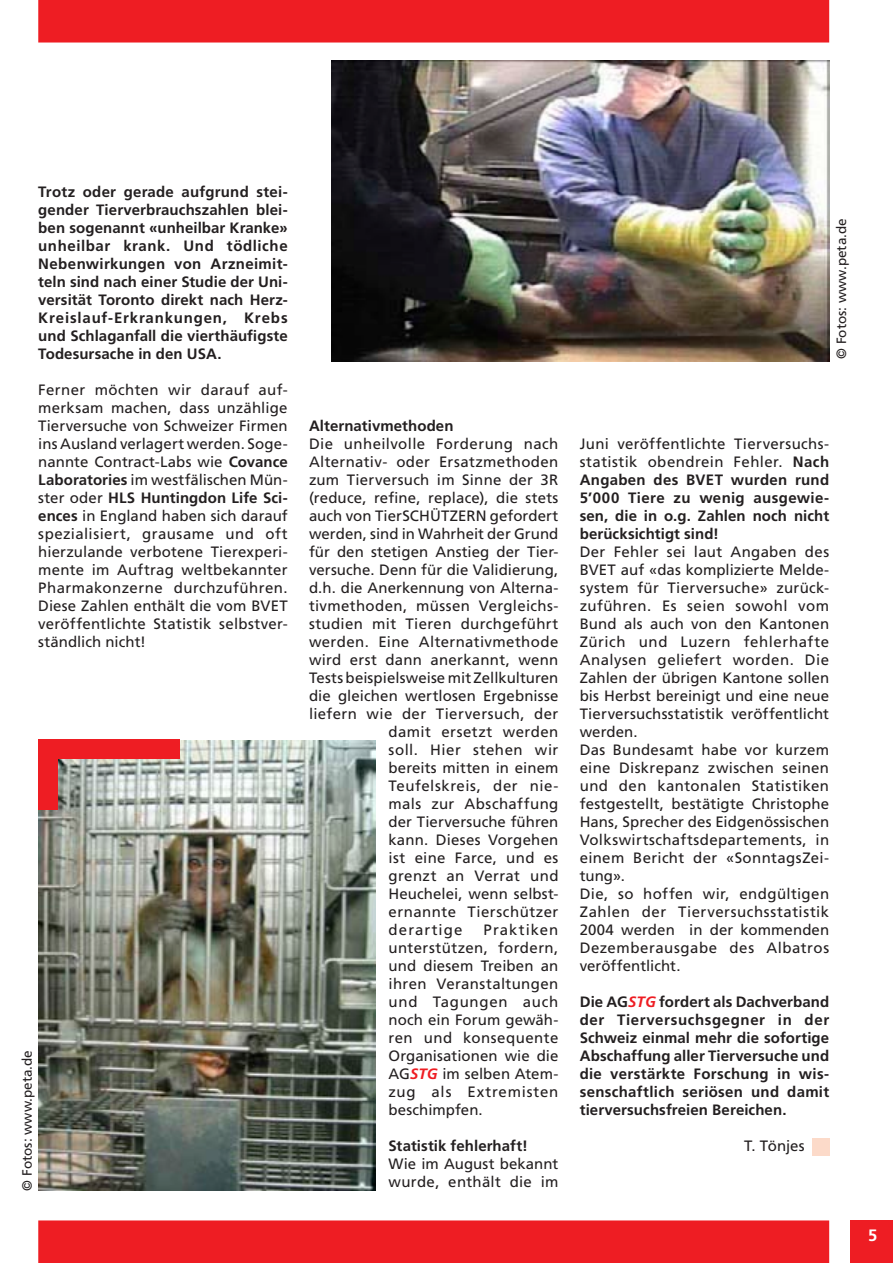
<style>
.page{position:relative;width:893px;height:1263px;background:#fff}
.page>*{position:absolute;margin:0;border:0;box-sizing:border-box;transform-origin:0 0}
.t1{font:15px/18px "Frutiger";letter-spacing:.02em;color:#231f20;text-align:justify}
.t2{font:700 15px/18px "Frutiger";letter-spacing:.005em;color:#231f20;text-align:justify}
.t3{font:15px "Frutiger";color:#231f20}
.t4{font:15px "Frutiger";letter-spacing:.075em;color:#231f20}
.t5{font:13.5px "Frutiger";color:#231f20}
.s1{font-weight:700}
.s2{font-weight:700;font-style:italic;color:#ee1d23}
.s3{font-weight:400}
.s4{font-style:italic;color:#ee1d23}
</style>
<div class="page">
<div style="left:850px;top:1220px;width:43px;height:43px;background:#ee1d23"></div>
<div style="left:38px;top:0;width:791px;height:43px;background:#ee1d23"></div>
<div style="left:38px;top:1220px;width:791px;height:43px;background:#ee1d23"></div>
<div style="left:812px;top:1138px;width:17px;height:17px;background:#fcdac9"></div>
<img style="left:38px;top:741px;width:338px;height:450px">
<img style="left:332px;top:61px;width:497px;height:301px">
<div style="left:38px;top:740px;width:142px;height:19px;background:#ee1d23"></div>
<div style="left:38px;top:740px;width:19px;height:69px;background:#ee1d23"></div>
<p class="t2" style="left:38px;top:182px;width:251px">Trotz oder gerade aufgrund stei&shy;gender Tierverbrauchszahlen blei&shy;ben sogenannt «unheilbar Kranke» unheilbar krank. Und tödliche Nebenwirkungen von Arzneimit&shy;teln sind nach einer Studie der Uni&shy;versität Toronto direkt nach Herz-Kreislauf-Erkrankungen, Krebs und Schlaganfall die vierthäufigste Todesursache in den USA.</p>
<p class="t1" style="left:38px;top:380px;width:251px">Ferner möchten wir darauf auf&shy;merksam machen, dass unzählige Tierversuche von Schweizer Firmen ins Ausland verlagert werden. Soge&shy;nannte Contract-Labs wie <span class="s1">Covance Laboratories</span> im westfälischen Mün&shy;ster oder <span class="s1">HLS Huntingdon Life Sci&shy;ences</span> in England haben sich darauf spezialisiert, grausame und oft hierzulande verbotene Tierexperi&shy;mente im Auftrag weltbekannter Pharmakonzerne durchzuführen.<br>Diese Zahlen enthält die vom BVET veröffentlichte Statistik selbstver&shy;ständlich nicht!</p>
<p class="t5" style="left:19px;top:1191px;width:142px;rotate:-90deg">© Fotos: www.peta.de</p>
<p class="t2" style="left:309px;top:416px;width:146px">Alternativmethoden</p>
<p class="t1" style="left:309px;top:434px;width:251px">Die unheilvolle Forderung nach</p>
<p class="t1" style="left:309px;top:452px;width:251px">Alternativ- oder Ersatzmethoden</p>
<p class="t1" style="left:309px;top:470px;width:251px">zum Tierversuch im Sinne der 3R</p>
<p class="t1" style="left:309px;top:488px;width:251px">(reduce, refine, replace), die stets</p>
<p class="t1" style="left:309px;top:506px;width:251px">auch von TierSCHÜTZERN gefordert</p>
<p class="t1" style="left:309px;top:524px;width:251px">werden, sind in Wahrheit der Grund</p>
<p class="t1" style="left:309px;top:542px;width:251px">für den stetigen Anstieg der Tier-</p>
<p class="t3" style="left:309px;top:561px;width:251px">versuche. Denn für die Validierung,</p>
<p class="t1" style="left:309px;top:578px;width:251px">d.h. die Anerkennung von Alterna-</p>
<p class="t1" style="left:309px;top:596px;width:251px">tivmethoden, müssen Vergleichs-</p>
<p class="t1" style="left:309px;top:614px;width:251px">studien mit Tieren durchgeführt</p>
<p class="t1" style="left:309px;top:632px;width:251px">werden. Eine Alternativmethode</p>
<p class="t1" style="left:309px;top:650px;width:251px">wird erst dann anerkannt, wenn</p>
<p class="t1" style="left:309px;top:668px;width:251px">Tests beispielsweise mit Zellkulturen</p>
<p class="t1" style="left:309px;top:686px;width:251px">die gleichen wertlosen Ergebnisse</p>
<p class="t1" style="left:309px;top:704px;width:251px">liefern wie der Tierversuch, der</p>
<p class="t1" style="left:389px;top:722px;width:171px">damit ersetzt werden</p>
<p class="t1" style="left:389px;top:740px;width:171px">soll. Hier stehen wir</p>
<p class="t1" style="left:389px;top:758px;width:171px">bereits mitten in einem</p>
<p class="t1" style="left:389px;top:776px;width:171px">Teufelskreis, der nie-</p>
<p class="t1" style="left:389px;top:794px;width:171px">mals zur Abschaffung</p>
<p class="t1" style="left:389px;top:812px;width:171px">der Tierversuche führen</p>
<p class="t1" style="left:389px;top:830px;width:171px">kann. Dieses Vorgehen</p>
<p class="t1" style="left:389px;top:848px;width:171px">ist eine Farce, und es</p>
<p class="t1" style="left:389px;top:866px;width:171px">grenzt an Verrat und</p>
<p class="t1" style="left:389px;top:884px;width:171px">Heuchelei, wenn selbst-</p>
<p class="t1" style="left:389px;top:902px;width:171px">ernannte Tierschützer</p>
<p class="t4" style="left:389px;top:921px;width:75px">derartige</p>
<p class="t1" style="left:389px;top:920px;width:171px;text-indent:95px">Praktiken unterstützen, fordern, und diesem Treiben an ihren Veranstaltungen und Tagungen auch noch ein Forum gewäh&shy;ren und konsequente Organisationen wie die AG<span class="s2">STG</span> im selben Atem&shy;zug als Extremisten beschimpfen.</p>
<p class="t2" style="left:389px;top:1136px;width:141px">Statistik fehlerhaft!</p>
<p class="t1" style="left:389px;top:1154px;width:171px">Wie im August bekannt wurde, enthält die im</p>
<p class="t5" style="left:833px;top:359px;width:142px;rotate:-90deg">© Fotos: www.peta.de</p>
<p class="t2" style="left:580px;top:434px;width:251px"><span class="s3">Juni veröffentlichte Tierversuchs&shy;statistik obendrein Fehler.</span> Nach Angaben des BVET wurden rund 5’000 Tiere zu wenig ausgewie&shy;sen, die in o.g. Zahlen noch nicht berücksichtigt sind!</p>
<p class="t1" style="left:580px;top:542px;width:251px;text-align:left">Der Fehler sei laut Angaben des<br>BVET auf «das komplizierte Melde&shy;system für Tierversuche» zurück&shy;zuführen. Es seien sowohl vom<br>Bund als auch von den Kantonen<br>Zürich und Luzern fehlerhafte<br>Analysen geliefert worden. Die<br>Zahlen der übrigen Kantone sollen bis Herbst bereinigt und eine neue<br>Tierversuchsstatistik veröffentlicht werden.<br>Das Bundesamt habe vor kurzem eine Diskrepanz zwischen seinen und den kantonalen Statistiken festgestellt, bestätigte Christophe<br>Hans, Sprecher des Eidgenössischen<br>Volkswirtschaftsdepartements, in einem Bericht der «SonntagsZei&shy;tung».<br>Die, so hoffen wir, endgültigen<br>Zahlen der Tierversuchsstatistik<br>2004 werden in der kommenden<br>Dezemberausgabe des Albatros veröffentlicht.</p>
<p class="t2" style="left:580px;top:992px;width:251px">Die AG<span class="s4">STG</span> fordert als Dachverband der Tierversuchsgegner in der Schweiz einmal mehr die sofortige Abschaffung aller Tierversuche und die verstärkte Forschung in wis&shy;senschaftlich seriösen und damit tierversuchsfreien Bereichen.</p>
<p class="t1" style="left:744px;top:1136px;width:62px">T. Tönjes</p>
</div>
